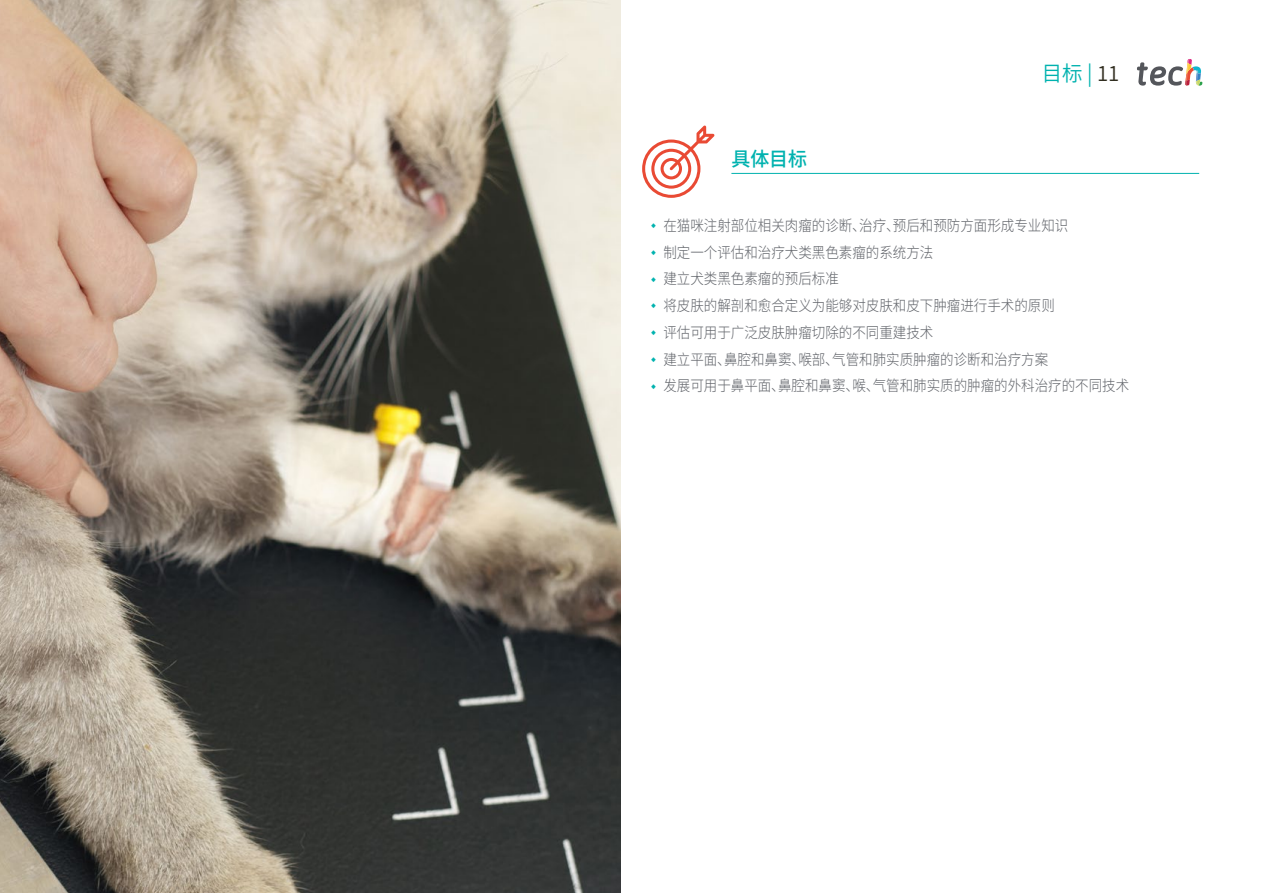
<style>
.page{position:relative;width:1263px;height:893px;background:#fff}
.page>*{position:absolute;margin:0;border:0;box-sizing:border-box;transform-origin:0 0}
.t1{font:21px "Source Han Sans CN";color:#00b2af}
.t2{font:500 19.5px "Source Han Sans CN";color:#00b2af}
.t3{font:300 15px/26.7px "Source Han Sans CN";color:#61646a;scale:.9 1}
.s1{color:#312e20}
</style>
<div class="page">
<img style="left:0;top:0;width:621px;height:893px">
<hr style="left:731px;top:173px;width:468px;height:1px;background:#00b2af">
<svg style="left:642px;top:125px;width:72px;height:73px"></svg>
<svg style="left:1137px;top:59px;width:65px;height:27px"></svg>
<h2 class="t2" style="left:731px;top:147px;width:77px">具体目标</h2>
<h1 class="t1" style="left:1042px;top:61px;width:79px">目标 | <span class="s1">11</span></h1>
<p class="t3" style="left:663px;top:212px;width:519px">在猫咪注射部位相关肉瘤的诊断、治疗、预后和预防方面形成专业知识<br>制定一个评估和治疗犬类黑色素瘤的系统方法<br>建立犬类黑色素瘤的预后标准<br>将皮肤的解剖和愈合定义为能够对皮肤和皮下肿瘤进行手术的原则<br>评估可用于广泛皮肤肿瘤切除的不同重建技术<br>建立平面、鼻腔和鼻窦、喉部、气管和肺实质肿瘤的诊断和治疗方案<br>发展可用于鼻平面、鼻腔和鼻窦、喉、气管和肺实质的肿瘤的外科治疗的不同技术</p>
</div>
